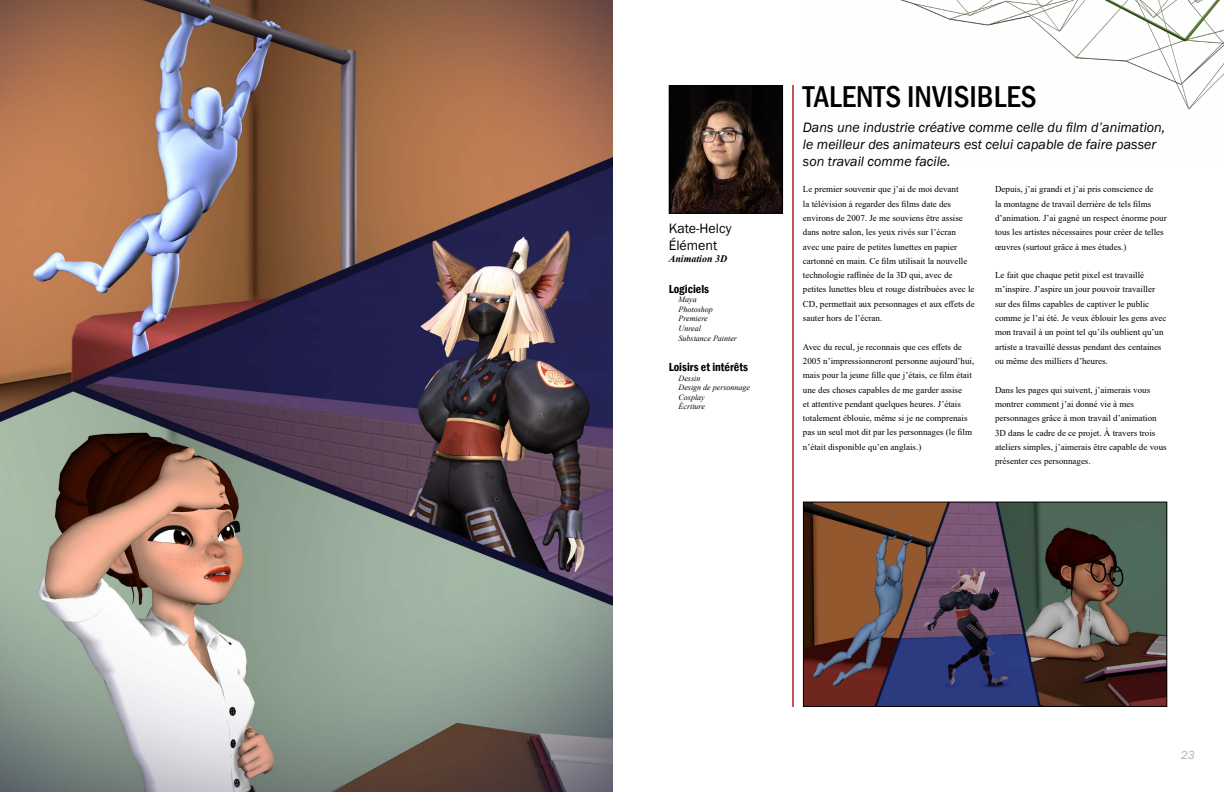
<style>
.page{position:relative;width:1224px;height:792px;background:#fff}
.page>*{position:absolute;margin:0;border:0;box-sizing:border-box;transform-origin:0 0}
.t1{font:500 condensed 31px "Franklin Gothic";color:#000}
.t2{font:italic 14px/16.8px "Franklin Gothic";color:#000}
.t3{font:14px/16.8px "Franklin Gothic";color:#000}
.t4{font:600 condensed 12px "Franklin Gothic";color:#000}
.t5{font:italic 12px "Franklin Gothic";color:#b4b4b4}
.t6{font:italic 700 10px "Times New Roman";color:#000}
.t7{font:9px/14.3px "Times New Roman";color:#000}
.t8{font:italic 8px/9.6px "Times New Roman";color:#000}
</style>
<div class="page">
<img style="left:900px;top:0;width:324px;height:110px">
<img style="left:671px;top:87px;width:110px;height:125px">
<div style="left:669px;top:85px;width:114px;height:129px;border:1px solid #020203"></div>
<img style="left:805px;top:504px;width:360px;height:201px">
<div style="left:803px;top:502px;width:364px;height:205px;border:1px solid #020203"></div>
<img style="left:0;top:0;width:612px;height:792px">
<hr style="left:792px;top:85px;width:2px;height:622px;background:#b71c1a">
<h2 class="t3" style="left:669px;top:221px;width:64px">Kate-Helcy<br>Élément</h2>
<p class="t6" style="left:669px;top:252px;width:60px">Animation 3D</p>
<h3 class="t4" style="left:669px;top:280px;width:42px">Logiciels</h3>
<p class="t8" style="left:679px;top:294px;width:60px">Maya<br>Photoshop<br>Premiere<br>Unreal<br>Substance Painter</p>
<h3 class="t4" style="left:669px;top:359px;width:81px">Loisirs et intérêts</h3>
<p class="t8" style="left:679px;top:373px;width:73px">Dessin<br>Design de personnage<br>Cosplay<br>Écriture</p>
<h1 class="t1" style="left:803px;top:76px;width:235px">TALENTS INVISIBLES</h1>
<h2 class="t2" style="left:803px;top:119px;width:364px">Dans une industrie créative comme celle du film d’animation, le meilleur des animateurs est celui capable de faire passer son travail comme facile.</h2>
<p class="t7" style="left:803px;top:182px;width:173px">Le premier souvenir que j’ai de moi devant<br>la télévision à regarder des films date des environs de 2007. Je me souviens être assise dans notre salon, les yeux rivés sur l’écran<br>avec une paire de petites lunettes en papier cartonné en main. Ce film utilisait la nouvelle technologie raffinée de la 3D qui, avec de petites lunettes bleu et rouge distribuées avec le CD, permettait aux personnages et aux effets de sauter hors de l’écran.</p>
<p class="t7" style="left:803px;top:339px;width:173px">Avec du recul, je reconnais que ces effets de 2005 n’impressionneront personne aujourd’hui, mais pour la jeune fille que j’étais, ce film était une des choses capables de me garder assise<br>et attentive pendant quelques heures. J’étais totalement éblouie, même si je ne comprenais pas un seul mot dit par les personnages (le film n’était disponible qu’en anglais.)</p>
<p class="t7" style="left:995px;top:182px;width:173px">Depuis, j’ai grandi et j’ai pris conscience de<br>la montagne de travail derrière de tels films d’animation. J’ai gagné un respect énorme pour tous les artistes nécessaires pour créer de telles œuvres (surtout grâce à mes études.)</p>
<p class="t7" style="left:995px;top:268px;width:173px">Le fait que chaque petit pixel est travaillé m’inspire. J’aspire un jour pouvoir travailler sur des films capables de captiver le public comme je l’ai été. Je veux éblouir les gens avec mon travail à un point tel qu’ils oublient qu’un artiste a travaillé dessus pendant des centaines ou même des milliers d’heures.</p>
<p class="t7" style="left:995px;top:382px;width:173px">Dans les pages qui suivent, j’aimerais vous montrer comment j’ai donné vie à mes personnages grâce à mon travail d’animation 3D dans le cadre de ce projet. À travers trois ateliers simples, j’aimerais être capable de vous présenter ces personnages.</p>
<h3 class="t5" style="left:1181px;top:748px;width:16px">23</h3>
</div>
